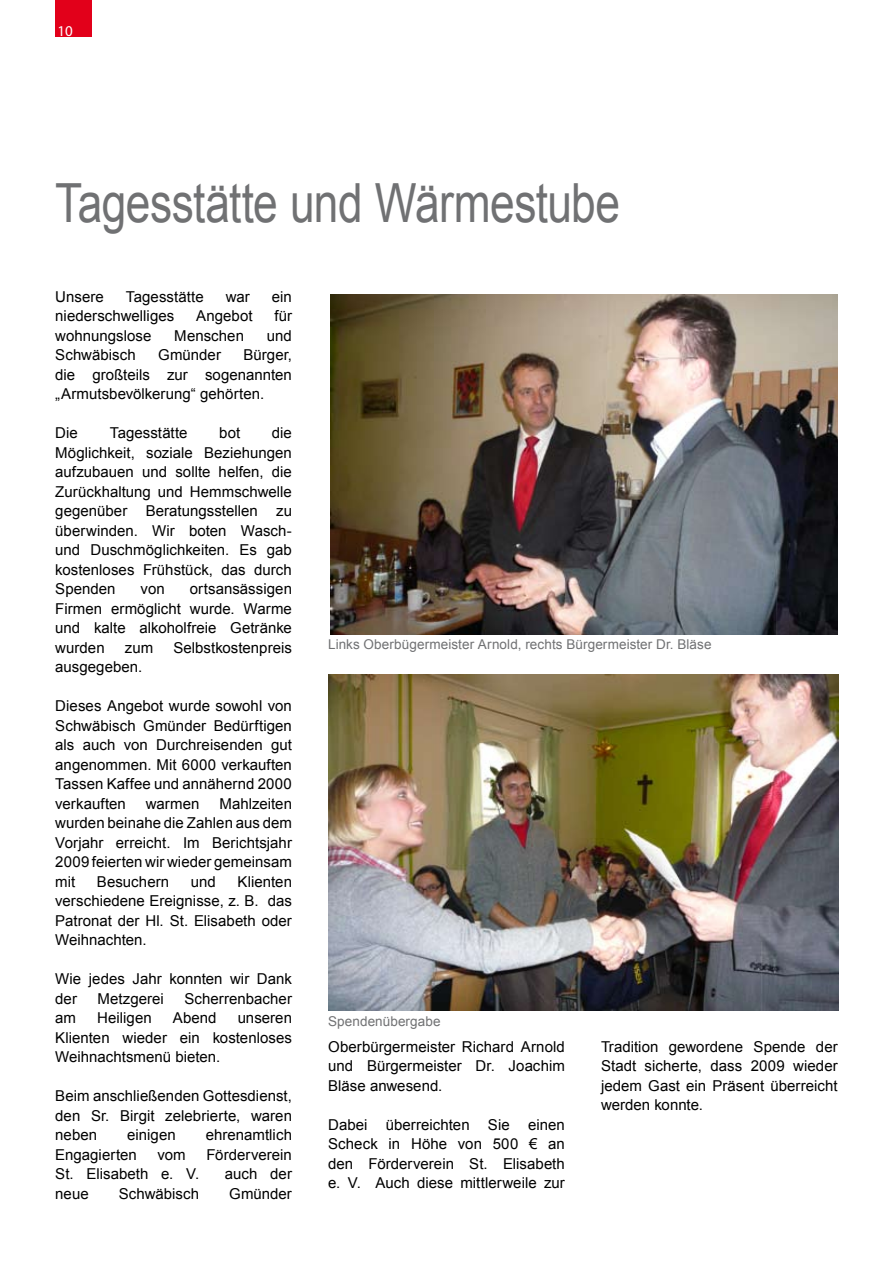
<style>
.page{position:relative;width:893px;height:1263px;background:#fff}
.page>*{position:absolute;margin:0;border:0;box-sizing:border-box;transform-origin:0 0}
.t1{font:54px "Arial";letter-spacing:-.015em;color:#707173;scale:.82 1}
.t2{font:15px/19.5px "Arial";letter-spacing:.005em;color:#000;text-align:justify}
.t3{font:15px "Myriad Pro";color:#fff}
.t4{font:13.5px "Arial";letter-spacing:.01em;color:#707173}
</style>
<div class="page">
<div style="left:55px;top:0;width:36px;height:36px;background:#e2001a"></div>
<img style="left:331px;top:294px;width:507px;height:340px">
<img style="left:328px;top:675px;width:510px;height:336px">
<p class="t3" style="left:57px;top:22px;width:17px">10</p>
<h1 class="t1" style="left:55px;top:168px;width:690px">Tagesstätte und Wärmestube</h1>
<p class="t2" style="left:55px;top:287px;width:50px">Unsere</p>
<p class="t2" style="left:126px;top:287px;width:79px">Tagesstätte</p>
<p class="t2" style="left:226px;top:287px;width:26px">war</p>
<p class="t2" style="left:272px;top:287px;width:22px">ein</p>
<p class="t2" style="left:55px;top:306px;width:121px">niederschwelliges</p>
<p class="t2" style="left:196px;top:306px;width:58px">Angebot</p>
<p class="t2" style="left:274px;top:306px;width:19px">für</p>
<p class="t2" style="left:55px;top:326px;width:98px">wohnungslose</p>
<p class="t2" style="left:174px;top:326px;width:71px">Menschen</p>
<p class="t2" style="left:267px;top:326px;width:27px">und</p>
<p class="t2" style="left:55px;top:345px;width:82px">Schwäbisch</p>
<p class="t2" style="left:158px;top:345px;width:64px">Gmünder</p>
<p class="t2" style="left:55px;top:345px;width:238px;text-indent:188px">Bürger, die großteils zur sogenannten „Armutsbevölkerung“ gehörten.</p>
<p class="t2" style="left:55px;top:423px;width:24px">Die</p>
<p class="t2" style="left:110px;top:423px;width:79px">Tagesstätte</p>
<p class="t2" style="left:219px;top:423px;width:22px">bot</p>
<p class="t2" style="left:55px;top:423px;width:238px;text-indent:217px">die Möglichkeit, soziale Beziehungen aufzubauen und sollte helfen, die Zurückhaltung und Hemmschwelle gegenüber Beratungsstellen zu überwinden. Wir boten Wasch&shy;und Duschmöglichkeiten. Es gab kostenloses Frühstück, das durch Spenden</p>
<p class="t2" style="left:55px;top:579px;width:238px;text-indent:134px">ortsansässigen Firmen ermöglicht wurde. Warme und kalte alkoholfreie Getränke wurden</p>
<p class="t2" style="left:141px;top:579px;width:26px">von</p>
<p class="t2" style="left:125px;top:638px;width:30px">zum</p>
<p class="t2" style="left:173px;top:638px;width:120px">Selbstkostenpreis</p>
<p class="t2" style="left:55px;top:657px;width:89px">ausgegeben.</p>
<p class="t2" style="left:55px;top:696px;width:238px">Dieses Angebot wurde sowohl von Schwäbisch Gmünder Bedürftigen als auch von Durchreisenden gut angenommen. Mit 6000 verkauften Tassen Kaffee und annähernd 2000 verkauften</p>
<p class="t2" style="left:55px;top:794px;width:238px;text-indent:164px">Mahlzeiten wurden beinahe die Zahlen aus dem Vorjahr erreicht. Im Berichtsjahr 2009 feierten wir wieder gemeinsam mit</p>
<p class="t2" style="left:146px;top:794px;width:55px">warmen</p>
<p class="t2" style="left:55px;top:872px;width:238px;text-indent:182px">Klienten verschiedene Ereignisse, z. B. das Patronat der Hl. St. Elisabeth oder Weihnachten.</p>
<p class="t2" style="left:55px;top:969px;width:238px">Wie jedes Jahr konnten wir Dank der</p>
<p class="t2" style="left:97px;top:872px;width:74px">Besuchern</p>
<p class="t2" style="left:191px;top:872px;width:27px">und</p>
<p class="t2" style="left:97px;top:989px;width:68px">Metzgerei</p>
<p class="t2" style="left:184px;top:989px;width:109px">Scherrenbacher</p>
<p class="t2" style="left:55px;top:1008px;width:22px">am</p>
<p class="t2" style="left:97px;top:1008px;width:56px">Heiligen</p>
<p class="t2" style="left:173px;top:1008px;width:45px">Abend</p>
<p class="t2" style="left:55px;top:1008px;width:238px;text-indent:182px">unseren Klienten wieder ein kostenloses Weihnachtsmenü bieten.</p>
<p class="t2" style="left:55px;top:1086px;width:238px">Beim anschließenden Gottesdienst, den Sr. Birgit zelebrierte, waren neben</p>
<p class="t2" style="left:127px;top:1125px;width:50px">einigen</p>
<p class="t2" style="left:206px;top:1125px;width:88px">ehrenamtlich</p>
<p class="t2" style="left:55px;top:1145px;width:83px">Engagierten</p>
<p class="t2" style="left:157px;top:1145px;width:30px">vom</p>
<p class="t2" style="left:206px;top:1145px;width:87px">Förderverein</p>
<p class="t2" style="left:55px;top:1164px;width:145px">St. Elisabeth e. V.</p>
<p class="t2" style="left:225px;top:1164px;width:69px">auch der</p>
<p class="t2" style="left:55px;top:1184px;width:35px">neue</p>
<p class="t2" style="left:119px;top:1184px;width:82px">Schwäbisch</p>
<p class="t2" style="left:229px;top:1184px;width:64px">Gmünder</p>
<p class="t4" style="left:328px;top:635px;width:385px">Links Oberbügermeister Arnold, rechts Bürgermeister Dr. Bläse</p>
<p class="t4" style="left:328px;top:1012px;width:114px">Spendenübergabe</p>
<p class="t2" style="left:328px;top:1037px;width:238px">Oberbürgermeister Richard Arnold und Bürgermeister Dr. Joachim Bläse anwesend.</p>
<p class="t2" style="left:328px;top:1115px;width:238px">Dabei überreichten Sie einen Scheck in Höhe von 500 € an den Förderverein St. Elisabeth e. V. Auch diese mittlerweile zur</p>
<p class="t2" style="left:601px;top:1037px;width:238px">Tradition gewordene Spende der Stadt sicherte, dass 2009 wieder jedem Gast ein Präsent überreicht werden konnte.</p>
</div>
